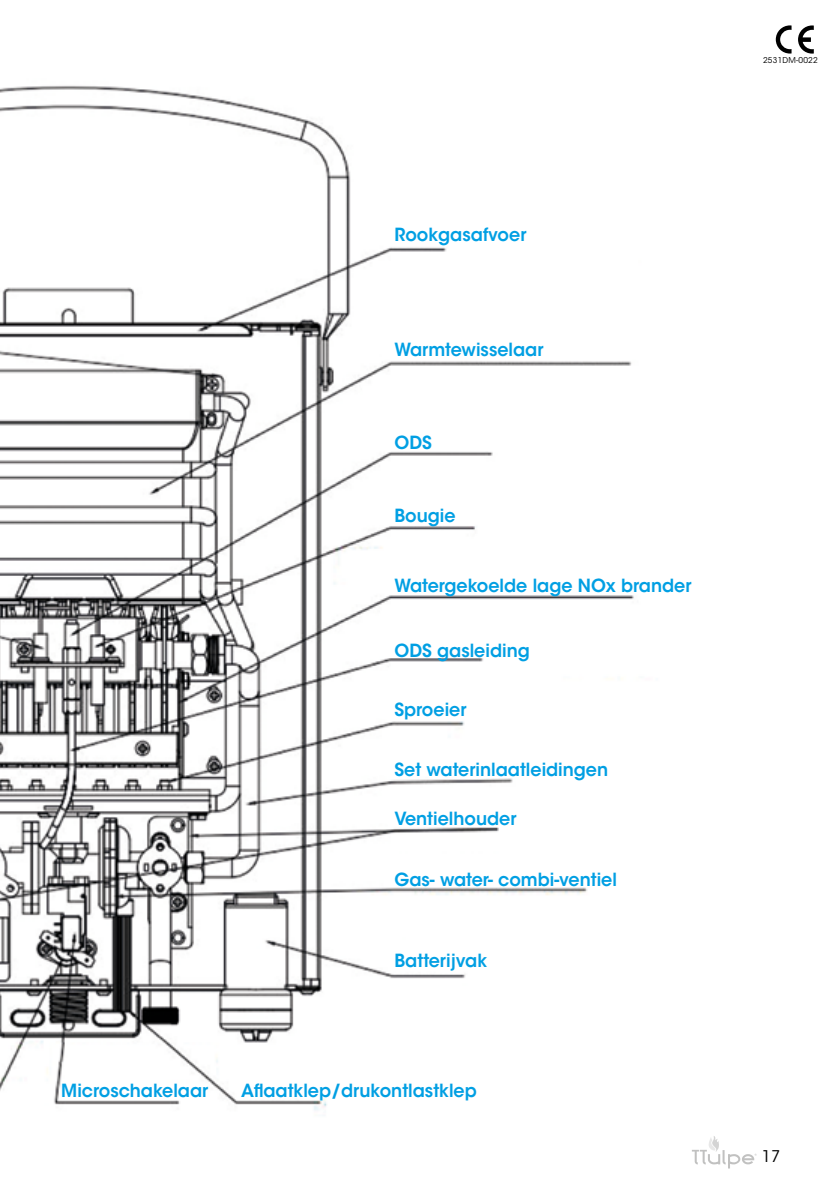
<style>
.page{position:relative;width:840px;height:1191px;background:#fff}
.page>*{position:absolute;margin:0;border:0;box-sizing:border-box;transform-origin:0 0}
.t1{font:600 18px "ITC Avant Garde Std";color:#009fe3}
.t2{font:16px "ITC Avant Garde Std";color:#000}
.t3{font:8px "ITC Avant Garde Std";letter-spacing:.03em;color:#000}
</style>
<div class="page">
<img style="left:0;top:85px;width:634px;height:1025px">
<svg style="left:775px;top:25px;width:16px;height:29px"></svg>
<svg style="left:798px;top:25px;width:15px;height:29px"></svg>
<svg style="left:692px;top:1136px;width:64px;height:32px"></svg>
<p class="t1" style="left:394px;top:223px;width:133px">Rookgasafvoer</p>
<p class="t1" style="left:394px;top:338px;width:150px">Warmtewisselaar</p>
<p class="t1" style="left:394px;top:431px;width:39px">ODS</p>
<p class="t1" style="left:394px;top:504px;width:63px">Bougie</p>
<p class="t1" style="left:394px;top:574px;width:298px">Watergekoelde lage NOx brander</p>
<p class="t1" style="left:394px;top:639px;width:137px">ODS gasleiding</p>
<p class="t1" style="left:394px;top:698px;width:73px">Sproeier</p>
<p class="t1" style="left:394px;top:757px;width:215px">Set waterinlaatleidingen</p>
<p class="t1" style="left:394px;top:807px;width:123px">Ventielhouder</p>
<p class="t1" style="left:394px;top:867px;width:224px">Gas- water- combi-ventiel</p>
<p class="t1" style="left:394px;top:949px;width:94px">Batterijvak</p>
<p class="t1" style="left:61px;top:1079px;width:148px">Microschakelaar</p>
<p class="t1" style="left:241px;top:1079px;width:237px">Aflaatklep/drukontlastklep</p>
<p class="t3" style="left:762px;top:55px;width:56px">2531DM-0022</p>
<p class="t2" style="left:761px;top:1147px;width:20px">17</p>
</div>
